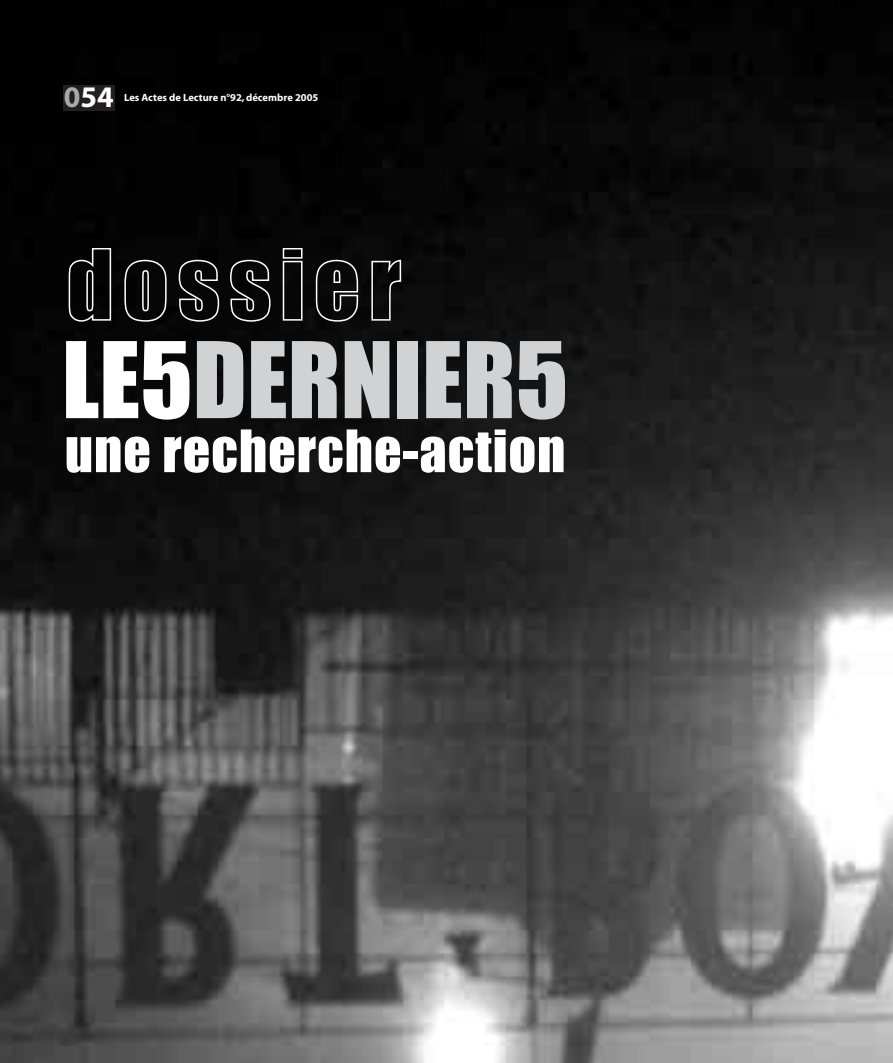
<style>
.page{position:relative;width:893px;height:1063px;background:#fff}
.page>*{position:absolute;margin:0;border:0;box-sizing:border-box;transform-origin:0 0}
.t1{font:97.5px "Impact";letter-spacing:.005em;color:#d1d2d4}
.t2{font:54px "Impact";letter-spacing:.02em;color:#fff}
.t3{font:700 30px "Myriad";color:#fff}
.t4{font:700 10.5px "Myriad";color:#fff}
.s1{color:#a8a9ad}
.s2{color:#fff}
</style>
<div class="page">
<img style="left:0;top:0;width:893px;height:1063px">
<div style="left:64px;top:85px;width:51px;height:26px;background:#231f20"></div>
<svg style="left:68px;top:247px;width:44px;height:75px;background:#272727"></svg>
<svg style="left:124px;top:259px;width:43px;height:63px;background:#282828"></svg>
<svg style="left:178px;top:259px;width:42px;height:63px;background:#2c2c2c"></svg>
<svg style="left:229px;top:259px;width:42px;height:63px;background:#2c2c2c"></svg>
<svg style="left:282px;top:247px;width:21px;height:74px;background:#383838"></svg>
<svg style="left:315px;top:259px;width:44px;height:63px;background:#2d2d2d"></svg>
<svg style="left:371px;top:259px;width:31px;height:62px;background:#2c2c2c"></svg>
<h3 class="t3" style="left:64px;top:79px;width:51px"><span class="s1">0</span>54</h3>
<p class="t4" style="left:124px;top:91px;width:196px">Les Actes de Lecture n°92, décembre 2005</p>
<h1 class="t1" style="left:62px;top:304px;width:508px"><span class="s2">LE5</span>DERNIER5</h1>
<h2 class="t2" style="left:65px;top:409px;width:502px">une recherche-action</h2>
</div>
